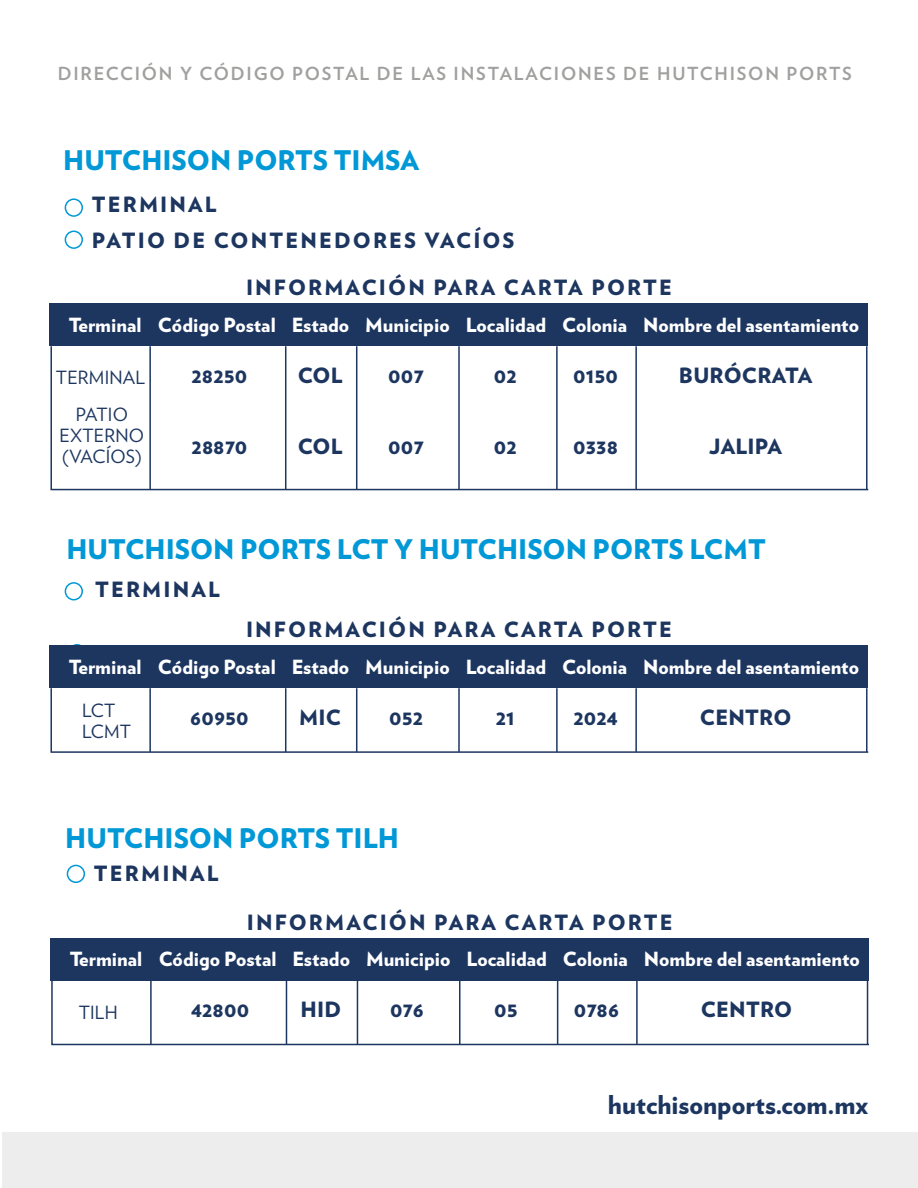
<style>
.page{position:relative;width:918px;height:1188px;background:#fff}
.page>*{position:absolute;margin:0;border:0;box-sizing:border-box;transform-origin:0 0}
.t1{font:900 27px "Verlag";color:#0098d6}
.t2{font:900 25.95px "Verlag";color:#1d3660}
.t3{font:900 21px "Verlag";letter-spacing:.085em;color:#1d3660}
.t4{font:900 21px "Verlag";letter-spacing:.01em;color:#1d3660}
.t5{font:900 19.5px "Verlag";color:#fff}
.t6{font:18.15px/20.9px "Verlag";letter-spacing:.01em;color:#1d3660}
.t7{font:700 18px "Verlag";letter-spacing:.1em;color:#a0a09f}
</style>
<div class="page">
<div style="left:68px;top:644px;width:18px;height:18px;border:2px solid #0098d6;border-radius:50%"></div>
<div style="left:50px;top:645px;width:818px;height:43px;background:#1d3660"></div>
<svg style="left:50px;top:688px;width:819px;height:65px"></svg>
<div style="left:67px;top:865px;width:18px;height:18px;border:2px solid #0098d6;border-radius:50%"></div>
<div style="left:50px;top:938px;width:819px;height:43px;background:#1d3660"></div>
<svg style="left:51px;top:981px;width:818px;height:65px"></svg>
<div style="left:2px;top:1133px;width:916px;height:55px;background:#ededed"></div>
<div style="left:65px;top:198px;width:18px;height:19px;border:2px solid #0098d6;border-radius:50%"></div>
<div style="left:65px;top:231px;width:18px;height:18px;border:2px solid #0098d6;border-radius:50%"></div>
<div style="left:65px;top:582px;width:18px;height:18px;border:2px solid #0098d6;border-radius:50%"></div>
<div style="left:50px;top:303px;width:818px;height:43px;background:#1d3660"></div>
<svg style="left:50px;top:346px;width:819px;height:145px"></svg>
<p class="t7" style="left:58px;top:59px;width:796px">DIRECCIÓN Y CÓDIGO POSTAL DE LAS INSTALACIONES DE HUTCHISON PORTS</p>
<h1 class="t1" style="left:63px;top:138px;width:357px">HUTCHISON PORTS TIMSA</h1>
<p class="t3" style="left:92px;top:188px;width:126px">TERMINAL</p>
<p class="t3" style="left:92px;top:223px;width:424px">PATIO DE CONTENEDORES VACÍOS</p>
<p class="t3" style="left:246px;top:270px;width:427px">INFORMACIÓN PARA CARTA PORTE</p>
<p class="t5" style="left:69px;top:309px;width:792px">Terminal Código Postal Estado Municipio Localidad Colonia Nombre del asentamiento</p>
<p class="t6" style="left:56px;top:366px;width:91px">TERMINAL</p>
<p class="t3" style="left:191px;top:358px;width:57px">28250</p>
<p class="t3" style="left:298px;top:358px;width:46px">COL</p>
<p class="t3" style="left:388px;top:358px;width:37px">007</p>
<p class="t3" style="left:494px;top:358px;width:24px">02</p>
<p class="t3" style="left:573px;top:358px;width:46px">0150</p>
<p class="t4" style="left:679px;top:358px;width:135px">BURÓCRATA</p>
<p class="t6" style="left:60px;top:404px;width:86px;text-align:center">PATIO<br>EXTERNO (VACÍOS)</p>
<p class="t3" style="left:191px;top:429px;width:57px">28870</p>
<p class="t3" style="left:298px;top:429px;width:46px">COL</p>
<p class="t3" style="left:388px;top:429px;width:37px">007</p>
<p class="t3" style="left:494px;top:429px;width:24px">02</p>
<p class="t3" style="left:573px;top:429px;width:46px">0338</p>
<p class="t3" style="left:709px;top:429px;width:74px">JALIPA</p>
<h1 class="t1" style="left:66px;top:527px;width:701px">HUTCHISON PORTS LCT Y HUTCHISON PORTS LCMT</h1>
<p class="t3" style="left:95px;top:572px;width:126px">TERMINAL</p>
<p class="t3" style="left:246px;top:612px;width:427px">INFORMACIÓN PARA CARTA PORTE</p>
<p class="t5" style="left:69px;top:651px;width:792px">Terminal Código Postal Estado Municipio Localidad Colonia Nombre del asentamiento</p>
<p class="t6" style="left:82px;top:699px;width:50px">LCT<br>LCMT</p>
<p class="t3" style="left:190px;top:700px;width:60px">60950</p>
<p class="t3" style="left:299px;top:700px;width:43px">MIC</p>
<p class="t3" style="left:389px;top:700px;width:35px">052</p>
<p class="t3" style="left:496px;top:700px;width:21px">21</p>
<p class="t3" style="left:573px;top:700px;width:46px">2024</p>
<p class="t3" style="left:700px;top:700px;width:93px">CENTRO</p>
<h1 class="t1" style="left:65px;top:816px;width:335px">HUTCHISON PORTS TILH</h1>
<p class="t3" style="left:94px;top:856px;width:126px">TERMINAL</p>
<p class="t3" style="left:247px;top:905px;width:427px">INFORMACIÓN PARA CARTA PORTE</p>
<p class="t5" style="left:70px;top:943px;width:792px">Terminal Código Postal Estado Municipio Localidad Colonia Nombre del asentamiento</p>
<p class="t6" style="left:79px;top:1001px;width:40px">TILH</p>
<p class="t3" style="left:191px;top:992px;width:60px">42800</p>
<p class="t3" style="left:301px;top:992px;width:42px">HID</p>
<p class="t3" style="left:390px;top:992px;width:35px">076</p>
<p class="t3" style="left:494px;top:992px;width:25px">05</p>
<p class="t3" style="left:574px;top:992px;width:47px">0786</p>
<p class="t3" style="left:701px;top:992px;width:93px">CENTRO</p>
<h2 class="t2" style="left:608px;top:1083px;width:262px">hutchisonports.com.mx</h2>
</div>
